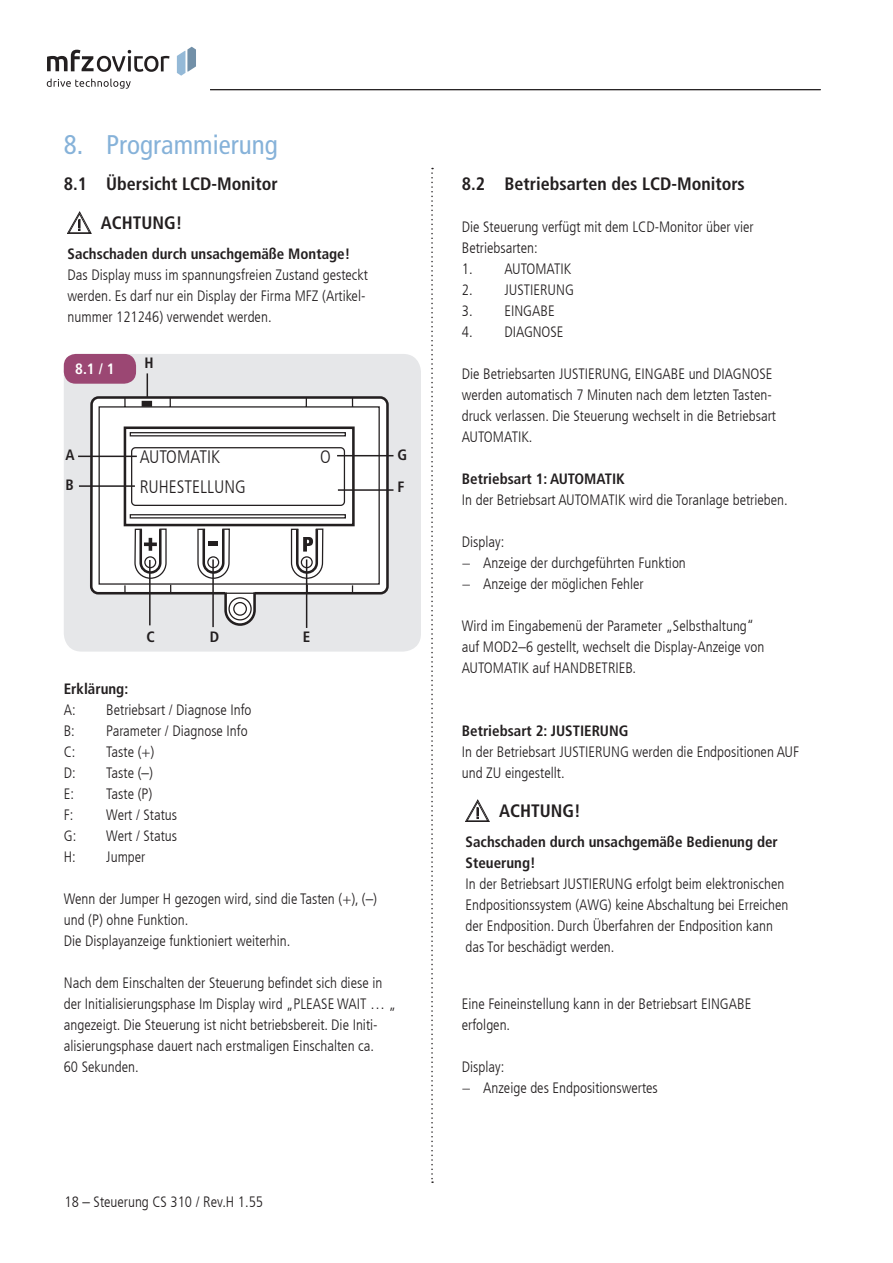
<style>
.page{position:relative;width:893px;height:1263px;background:#fff}
.page>*{position:absolute;margin:0;border:0;box-sizing:border-box;transform-origin:0 0}
.t1{font:condensed 27px "Frutiger LT Com";color:#86b2d9}
.t2{font:700 condensed 18px/39.6px "Frutiger LT Com";color:#231f20}
.t3{font:300 condensed 18px "Frutiger LT Com";color:#231f20}
.t4{font:300 condensed 15px/21px "Frutiger LT Com";color:#231f20}
.t5{font:700 condensed 15px/29.7px "Frutiger LT Com";color:#231f20}
.t6{font:700 condensed 15px "Frutiger LT Com";color:#fff}
</style>
<div class="page">
<svg style="left:177px;top:47px;width:19px;height:29px"></svg>
<svg style="left:47px;top:50px;width:123px;height:22px"></svg>
<svg style="left:47px;top:79px;width:84px;height:10px"></svg>
<svg style="left:431px;top:168px;width:2px;height:1015px"></svg>
<hr style="left:210px;top:89px;width:611px;height:1px;background:#231f20">
<svg style="left:67px;top:212px;width:25px;height:22px"></svg>
<div style="left:64px;top:354px;width:357px;height:298px;background:#e6e7e9;border-radius:18px"></div>
<svg style="left:89px;top:395px;width:301px;height:200px;background:#dbdada"></svg>
<div style="left:142px;top:401px;width:9px;height:5px;background:#231f20"></div>
<div style="left:142px;top:401px;width:10px;height:6px;border:1px solid #231f20"></div>
<svg style="left:124px;top:431px;width:230px;height:196px"></svg>
<hr style="left:78px;top:456px;width:59px;height:1px;background:#231f20">
<hr style="left:79px;top:485px;width:56px;height:2px;background:#231f20">
<hr style="left:149px;top:560px;width:2px;height:65px;background:#231f20">
<hr style="left:212px;top:559px;width:2px;height:68px;background:#231f20">
<hr style="left:306px;top:559px;width:1px;height:69px;background:#231f20">
<hr style="left:337px;top:455px;width:56px;height:1px;background:#231f20">
<hr style="left:338px;top:489px;width:55px;height:2px;background:#231f20">
<svg style="left:147px;top:373px;width:1px;height:25px"></svg>
<div style="left:64px;top:354px;width:72px;height:30px;background:#9b4773;border-radius:12px"></div>
<svg style="left:465px;top:800px;width:25px;height:22px"></svg>
<h1 class="t1" style="left:64px;top:129px;width:215px">8. Programmierung</h1>
<p class="t2" style="left:101px;top:164px;width:178px;text-indent:-37px">8.1 Übersicht LCD-Monitor<br>ACHTUNG!</p>
<p class="t5" style="left:68px;top:239px;width:284px">Sachschaden durch unsachgemäße Montage!</p>
<p class="t4" style="left:68px;top:264px;width:302px">Das Display muss im spannungsfreien Zustand gesteckt werden. Es darf nur ein Display der Firma MFZ (Artikel&shy;nummer 121246) verwendet werden.</p>
<p class="t6" style="left:75px;top:360px;width:41px">8.1 / 1</p>
<p class="t5" style="left:144px;top:348px;width:11px">H</p>
<p class="t5" style="left:66px;top:440px;width:11px">A<br>B</p>
<p class="t3" style="left:140px;top:447px;width:82px">AUTOMATIK</p>
<p class="t3" style="left:320px;top:447px;width:12px">O</p>
<p class="t3" style="left:140px;top:477px;width:108px">RUHESTELLUNG</p>
<p class="t5" style="left:147px;top:622px;width:10px">C</p>
<p class="t5" style="left:210px;top:622px;width:11px">D</p>
<p class="t5" style="left:303px;top:622px;width:9px">E</p>
<p class="t5" style="left:398px;top:440px;width:11px">G</p>
<p class="t5" style="left:398px;top:472px;width:8px">F</p>
<p class="t5" style="left:64px;top:674px;width:66px">Erklärung:</p>
<p class="t4" style="left:64px;top:699px;width:13px">A:</p>
<p class="t4" style="left:106px;top:699px;width:147px">Betriebsart / Diagnose Info</p>
<p class="t4" style="left:64px;top:720px;width:13px">B:</p>
<p class="t4" style="left:106px;top:720px;width:143px">Parameter / Diagnose Info</p>
<p class="t4" style="left:64px;top:741px;width:13px">C:</p>
<p class="t4" style="left:106px;top:741px;width:50px">Taste (+)</p>
<p class="t4" style="left:64px;top:762px;width:13px">D:</p>
<p class="t4" style="left:106px;top:762px;width:48px">Taste (–)</p>
<p class="t4" style="left:64px;top:783px;width:12px">E:</p>
<p class="t4" style="left:106px;top:783px;width:48px">Taste (P)</p>
<p class="t4" style="left:64px;top:804px;width:11px">F:</p>
<p class="t4" style="left:106px;top:804px;width:72px">Wert / Status</p>
<p class="t4" style="left:64px;top:825px;width:14px">G:</p>
<p class="t4" style="left:106px;top:825px;width:72px">Wert / Status</p>
<p class="t4" style="left:64px;top:846px;width:13px">H:</p>
<p class="t4" style="left:106px;top:846px;width:41px">Jumper</p>
<p class="t4" style="left:64px;top:888px;width:315px">Wenn der Jumper H gezogen wird, sind die Tasten (+), (–) und (P) ohne Funktion.<br>Die Displayanzeige funktioniert weiterhin.</p>
<p class="t4" style="left:64px;top:972px;width:334px">Nach dem Einschalten der Steuerung befindet sich diese in der Initialisierungsphase Im Display wird „PLEASE WAIT … „ angezeigt. Die Steuerung ist nicht betriebsbereit. Die Initi&shy;alisierungsphase dauert nach erstmaligen Einschalten ca.<br>60 Sekunden.</p>
<p class="t4" style="left:65px;top:1191px;width:200px">18 – Steuerung CS 310 / Rev.H 1.55</p>
<p class="t2" style="left:462px;top:164px;width:285px">8.2 Betriebsarten des LCD-Monitors</p>
<p class="t4" style="left:462px;top:216px;width:293px">Die Steuerung verfügt mit dem LCD-Monitor über vier<br>Betriebsarten:</p>
<p class="t4" style="left:462px;top:258px;width:111px">1. AUTOMATIK</p>
<p class="t4" style="left:462px;top:279px;width:114px">2. JUSTIERUNG</p>
<p class="t4" style="left:462px;top:300px;width:94px">3. EINGABE</p>
<p class="t4" style="left:462px;top:321px;width:103px">4. DIAGNOSE</p>
<p class="t4" style="left:462px;top:363px;width:316px">Die Betriebsarten JUSTIERUNG, EINGABE und DIAGNOSE werden automatisch 7 Minuten nach dem letzten Tasten&shy;druck verlassen. Die Steuerung wechselt in die Betriebsart AUTOMATIK.</p>
<p class="t5" style="left:462px;top:463px;width:164px">Betriebsart 1: AUTOMATIK</p>
<p class="t4" style="left:462px;top:489px;width:327px">In der Betriebsart AUTOMATIK wird die Toranlage betrieben.</p>
<p class="t4" style="left:462px;top:531px;width:226px">Display:<br>− Anzeige der durchgeführten Funktion − Anzeige der möglichen Fehler</p>
<p class="t4" style="left:462px;top:615px;width:304px">Wird im Eingabemenü der Parameter „Selbsthaltung“ auf MOD2–6 gestellt, wechselt die Display-Anzeige von<br>AUTOMATIK auf HANDBETRIEB.</p>
<p class="t5" style="left:462px;top:715px;width:168px">Betriebsart 2: JUSTIERUNG</p>
<p class="t4" style="left:462px;top:741px;width:339px">In der Betriebsart JUSTIERUNG werden die Endpositionen AUF und ZU eingestellt.</p>
<p class="t2" style="left:499px;top:791px;width:83px">ACHTUNG!</p>
<p class="t5" style="left:466px;top:831px;width:314px;line-height:21px">Sachschaden durch unsachgemäße Bedienung der<br>Steuerung!</p>
<p class="t4" style="left:466px;top:873px;width:324px">In der Betriebsart JUSTIERUNG erfolgt beim elektronischen Endpositionssystem (AWG) keine Abschaltung bei Erreichen der Endposition. Durch Überfahren der Endposition kann das Tor beschädigt werden.</p>
<p class="t4" style="left:462px;top:993px;width:291px">Eine Feineinstellung kann in der Betriebsart EINGABE erfolgen.</p>
<p class="t4" style="left:462px;top:1056px;width:198px">Display:<br>− Anzeige des Endpositionswertes</p>
</div>
